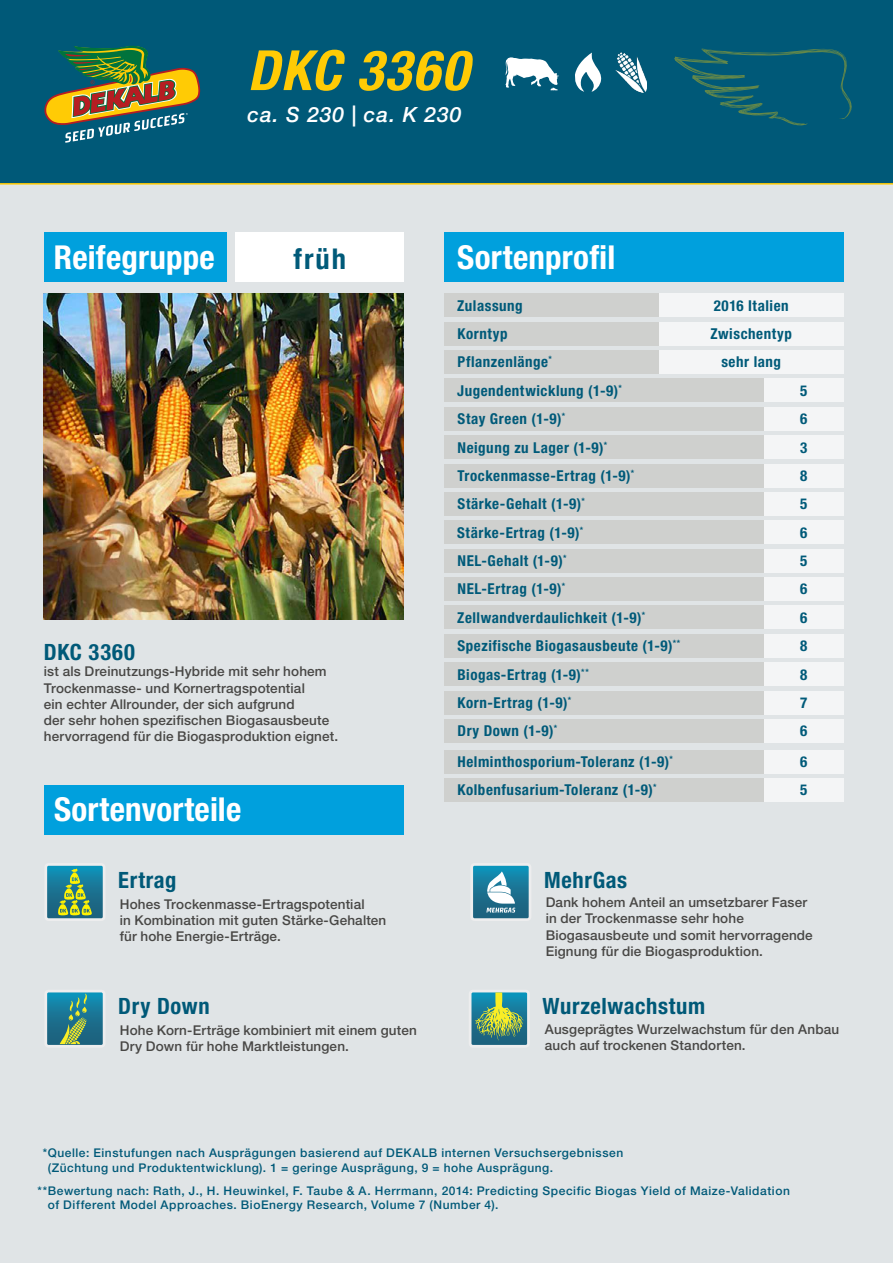
<style>
.page{position:relative;width:893px;height:1263px;background:#e0e4e6}
.page>*{position:absolute;margin:0;border:0;box-sizing:border-box;transform-origin:0 0}
.t1{font:italic 700 condensed 55.5px "Helvetica Neue LT Pro";letter-spacing:.025em;color:#ffcb05}
.t2{font:700 condensed 33px "Helvetica Neue LT Pro";letter-spacing:.005em;color:#fff}
.t3{font:700 condensed 28.5px "Helvetica Neue";color:#005a79}
.t4{font:700 condensed 22.5px "Helvetica Neue LT Pro";letter-spacing:.025em;color:#005978}
.t5{font:italic 500 21px "Helvetica Neue LT Pro";letter-spacing:.045em;color:#fff}
.t6{font:700 condensed 15px/28.3px "Helvetica Neue LT Pro";letter-spacing:.035em;color:#005a79}
.t7{font:500 13.5px/16.2px "Helvetica Neue LT Pro";letter-spacing:.01em;color:#484745}
.t8{font:500 12px/14.4px "Helvetica Neue LT Pro";letter-spacing:.045em;color:#005978}
.t9{font:700 condensed 8.7px "Helvetica Neue LT Pro";color:#005a79}
</style>
<div class="page">
<div style="left:0;top:0;width:893px;height:183px;background:#005978"></div>
<hr style="left:0;top:183px;width:893px;height:2px;background:#ffcb05">
<img style="left:44px;top:293px;width:360px;height:326px">
<div style="left:44px;top:232px;width:183px;height:50px;background:#00a0dd"></div>
<div style="left:444px;top:232px;width:399px;height:50px;background:#00a0dd"></div>
<div style="left:44px;top:785px;width:360px;height:49px;background:#00a0dd"></div>
<div style="left:444px;top:662px;width:319px;height:24px;background:#cccdca"></div>
<div style="left:444px;top:464px;width:319px;height:23px;background:#cccdca"></div>
<div style="left:444px;top:690px;width:319px;height:24px;background:#cccdca"></div>
<div style="left:444px;top:750px;width:319px;height:24px;background:#cccdca"></div>
<div style="left:444px;top:492px;width:319px;height:24px;background:#cccdca"></div>
<div style="left:444px;top:719px;width:319px;height:24px;background:#cccdca"></div>
<div style="left:444px;top:778px;width:319px;height:24px;background:#cccdca"></div>
<div style="left:659px;top:322px;width:184px;height:24px;background:#f4f5f6"></div>
<div style="left:764px;top:549px;width:79px;height:24px;background:#f4f5f6"></div>
<div style="left:444px;top:322px;width:214px;height:24px;background:#cccdca"></div>
<div style="left:444px;top:549px;width:319px;height:24px;background:#cccdca"></div>
<div style="left:444px;top:350px;width:214px;height:24px;background:#cccdca"></div>
<div style="left:444px;top:577px;width:319px;height:24px;background:#cccdca"></div>
<div style="left:444px;top:378px;width:319px;height:24px;background:#cccdca"></div>
<div style="left:444px;top:605px;width:319px;height:24px;background:#cccdca"></div>
<div style="left:444px;top:293px;width:214px;height:24px;background:#cccdca"></div>
<div style="left:444px;top:520px;width:319px;height:24px;background:#cccdca"></div>
<div style="left:659px;top:293px;width:184px;height:24px;background:#f4f5f6"></div>
<div style="left:764px;top:520px;width:79px;height:24px;background:#f4f5f6"></div>
<div style="left:444px;top:634px;width:319px;height:24px;background:#cccdca"></div>
<div style="left:764px;top:634px;width:79px;height:24px;background:#f4f5f6"></div>
<div style="left:764px;top:662px;width:79px;height:24px;background:#f4f5f6"></div>
<div style="left:659px;top:350px;width:184px;height:24px;background:#f4f5f6"></div>
<div style="left:764px;top:577px;width:79px;height:24px;background:#f4f5f6"></div>
<div style="left:764px;top:464px;width:79px;height:23px;background:#f4f5f6"></div>
<div style="left:764px;top:690px;width:79px;height:24px;background:#f4f5f6"></div>
<div style="left:764px;top:750px;width:79px;height:24px;background:#f4f5f6"></div>
<div style="left:764px;top:378px;width:79px;height:24px;background:#f4f5f6"></div>
<div style="left:764px;top:605px;width:79px;height:24px;background:#f4f5f6"></div>
<div style="left:764px;top:492px;width:79px;height:24px;background:#f4f5f6"></div>
<div style="left:764px;top:719px;width:79px;height:24px;background:#f4f5f6"></div>
<div style="left:764px;top:778px;width:79px;height:24px;background:#f4f5f6"></div>
<div style="left:236px;top:232px;width:168px;height:50px;background:#fff"></div>
<svg style="left:674px;top:48px;width:178px;height:78px"></svg>
<svg style="left:44px;top:46px;width:156px;height:97px"></svg>
<img style="left:616px;top:53px;width:31px;height:39px">
<svg style="left:505px;top:57px;width:54px;height:34px"></svg>
<svg style="left:575px;top:53px;width:26px;height:39px"></svg>
<svg style="left:45px;top:863px;width:60px;height:58px"></svg>
<svg style="left:45px;top:990px;width:60px;height:57px"></svg>
<svg style="left:469px;top:990px;width:61px;height:57px"></svg>
<div style="left:444px;top:435px;width:319px;height:24px;background:#cccdca"></div>
<div style="left:764px;top:435px;width:79px;height:24px;background:#f4f5f6"></div>
<div style="left:444px;top:407px;width:319px;height:24px;background:#cccdca"></div>
<div style="left:764px;top:407px;width:79px;height:24px;background:#f4f5f6"></div>
<svg style="left:471px;top:863px;width:60px;height:58px"></svg>
<h1 class="t1" style="left:247px;top:37px;width:222px">DKC 3360</h1>
<h3 class="t5" style="left:247px;top:102px;width:215px">ca. S 230 | ca. K 230</h3>
<h2 class="t2" style="left:54px;top:238px;width:162px">Reifegruppe</h2>
<h2 class="t2" style="left:457px;top:238px;width:160px">Sortenprofil</h2>
<h3 class="t3" style="left:294px;top:235px;width:54px">früh</h3>
<p class="t6" style="left:457px;top:291px;width:67px">Zulassung</p>
<p class="t6" style="left:458px;top:319px;width:52px">Korntyp</p>
<p class="t6" style="left:458px;top:348px;width:96px">Pflanzenlänge<sup>*</sup></p>
<p class="t6" style="left:457px;top:376px;width:166px">Jugendentwicklung (1-9)<sup>*</sup></p>
<p class="t6" style="left:714px;top:291px;width:77px">2016 Italien</p>
<p class="t6" style="left:710px;top:319px;width:83px">Zwischentyp</p>
<p class="t6" style="left:721px;top:348px;width:61px">sehr lang</p>
<p class="t6" style="left:800px;top:376px;width:9px">5</p>
<p class="t9" style="left:562px;top:411px;width:5px">*</p>
<p class="t6" style="left:458px;top:404px;width:105px">Stay Green (1-9)</p>
<p class="t6" style="left:800px;top:404px;width:9px">6</p>
<p class="t9" style="left:604px;top:439px;width:5px">*</p>
<p class="t6" style="left:458px;top:433px;width:148px">Neigung zu Lager (1-9)</p>
<p class="t6" style="left:800px;top:433px;width:9px">3</p>
<h3 class="t4" style="left:44px;top:638px;width:93px">DKC 3360</h3>
<p class="t7" style="left:44px;top:663px;width:296px">ist als Dreinutzungs-Hybride mit sehr hohem Trockenmasse- und Kornertragspotential<br>ein echter Allrounder, der sich aufgrund<br>der sehr hohen spezifischen Biogasausbeute hervorragend für die Biogasproduktion eignet.</p>
<h2 class="t2" style="left:54px;top:790px;width:189px">Sortenvorteile</h2>
<h3 class="t4" style="left:118px;top:866px;width:60px">Ertrag</h3>
<p class="t7" style="left:120px;top:896px;width:268px">Hohes Trockenmasse-Ertragspotential<br>in Kombination mit guten Stärke-Gehalten für hohe Energie-Erträge.</p>
<h3 class="t4" style="left:118px;top:993px;width:93px">Dry Down</h3>
<p class="t7" style="left:120px;top:1022px;width:299px">Hohe Korn-Erträge kombiniert mit einem guten<br>Dry Down für hohe Marktleistungen.</p>
<p class="t6" style="left:458px;top:461px;width:178px">Trockenmasse-Ertrag (1-9)<sup>*</sup></p>
<p class="t6" style="left:800px;top:461px;width:9px">8</p>
<p class="t6" style="left:458px;top:490px;width:129px">Stärke-Gehalt (1-9)<sup>*</sup></p>
<p class="t6" style="left:800px;top:489px;width:9px">5</p>
<p class="t6" style="left:457px;top:518px;width:128px">Stärke-Ertrag (1-9)<sup>*</sup></p>
<p class="t6" style="left:458px;top:546px;width:110px">NEL-Gehalt (1-9)<sup>*</sup></p>
<p class="t6" style="left:800px;top:518px;width:9px">6<br>5</p>
<p class="t6" style="left:458px;top:575px;width:109px">NEL-Ertrag (1-9)<sup>*</sup></p>
<p class="t6" style="left:800px;top:575px;width:9px">6</p>
<p class="t6" style="left:457px;top:603px;width:225px">Zellwandverdaulichkeit (1-9)<sup>*<br></sup>Spezifische Biogasausbeute (1-9)<sup>**<br></sup>Biogas-Ertrag (1-9)<sup>**</sup></p>
<p class="t6" style="left:800px;top:603px;width:9px;text-align:justify">6<br>8<br>8</p>
<p class="t6" style="left:458px;top:688px;width:115px">Korn-Ertrag (1-9)<sup>*</sup></p>
<p class="t6" style="left:800px;top:688px;width:9px">7</p>
<p class="t6" style="left:458px;top:716px;width:101px">Dry Down (1-9)<sup>*</sup></p>
<p class="t6" style="left:800px;top:716px;width:9px">6</p>
<p class="t6" style="left:458px;top:747px;width:217px">Helminthosporium-Toleranz (1-9)<sup>*</sup></p>
<p class="t6" style="left:800px;top:747px;width:9px">6</p>
<p class="t6" style="left:458px;top:776px;width:200px">Kolbenfusarium-Toleranz (1-9)<sup>*</sup></p>
<p class="t6" style="left:800px;top:776px;width:9px">5</p>
<h3 class="t4" style="left:544px;top:866px;width:85px">MehrGas</h3>
<p class="t7" style="left:546px;top:894px;width:269px">Dank hohem Anteil an umsetzbarer Faser in der Trockenmasse sehr hohe Biogasausbeute und somit hervorragende Eignung für die Biogasproduktion.</p>
<h3 class="t4" style="left:543px;top:993px;width:164px">Wurzelwachstum</h3>
<p class="t7" style="left:545px;top:1021px;width:296px">Ausgeprägtes Wurzelwachstum für den Anbau auch auf trockenen Standorten.</p>
<p class="t8" style="left:48px;top:1146px;width:577px;text-indent:-5px">*Quelle: Einstufungen nach Ausprägungen basierend auf DEKALB internen Versuchsergebnissen (Züchtung und Produktentwicklung). 1 = geringe Ausprägung, 9 = hohe Ausprägung.</p>
<p class="t8" style="left:48px;top:1183px;width:743px;text-indent:-10px">**Bewertung nach: Rath, J., H. Heuwinkel, F. Taube &amp; A. Herrmann, 2014: Predicting Specific Biogas Yield of Maize-Validation of Different Model Approaches. BioEnergy Research, Volume 7 (Number 4).</p>
</div>
